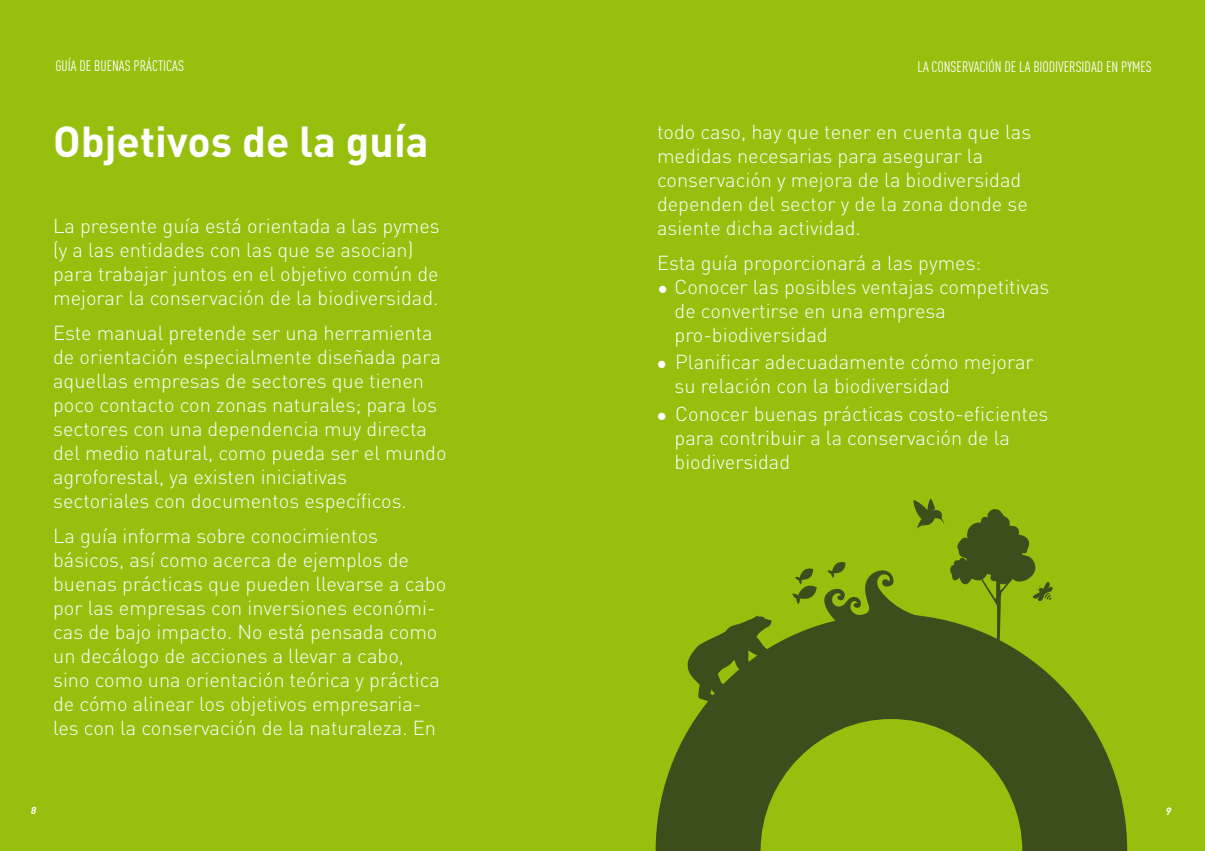
<style>
.page{position:relative;width:1205px;height:851px;background:#fff}
.page>*{position:absolute;margin:0;border:0;box-sizing:border-box;transform-origin:0 0}
.t1{font:700 42.88px "DIN Pro";color:#fff}
.t2{font:300 20px/24px "DIN Pro";color:#fff}
.t3{font:15px "DIN Cond";color:#fff}
.t4{font:italic 700 10.5px "DIN Pro";color:#fff}
.t5{font:italic 700 10px "DIN Pro";color:#fff}
</style>
<div class="page">
<div style="left:1px;top:0;width:1204px;height:850px;background:#97bf0d"></div>
<svg style="left:656px;top:635px;width:471px;height:215px;fill:#3d4e1d"></svg>
<svg style="left:792px;top:498px;width:261px;height:175px"></svg>
<svg style="left:686px;top:615px;width:96px;height:88px"></svg>
<p class="t3" style="left:55px;top:56px;width:130px">GUÍA DE BUENAS PRÁCTICAS</p>
<p class="t3" style="left:917px;top:58px;width:236px">LA CONSERVACIÓN DE LA BIODIVERSIDAD EN PYMES</p>
<h1 class="t1" style="left:53px;top:112px;width:377px">Objetivos de la guía</h1>
<p class="t2" style="left:657px;top:119px;width:376px">todo caso, hay que tener en cuenta que las medidas necesarias para asegurar la conservación y mejora de la biodiversidad dependen del sector y de la zona donde se asiente dicha actividad.</p>
<p class="t2" style="left:657px;top:250px;width:326px">Esta guía proporcionará a las pymes:</p>
<p class="t2" style="left:674px;top:274px;width:376px;text-indent:-16px">● Conocer las posibles ventajas competitivas de convertirse en una empresa pro-biodiversidad</p>
<p class="t2" style="left:674px;top:349px;width:361px;text-indent:-17px">● Planificar adecuadamente cómo mejorar su relación con la biodiversidad</p>
<p class="t2" style="left:674px;top:401px;width:375px;text-indent:-17px">● Conocer buenas prácticas costo-eficientes para contribuir a la conservación de la biodiversidad</p>
<p class="t2" style="left:53px;top:213px;width:388px">La presente guía está orientada a las pymes (y a las entidades con las que se asocian) para trabajar juntos en el objetivo común de mejorar la conservación de la biodiversidad.</p>
<p class="t2" style="left:53px;top:320px;width:395px">Este manual pretende ser una herramienta de orientación especialmente diseñada para aquellas empresas de sectores que tienen poco contacto con zonas naturales; para los sectores con una dependencia muy directa del medio natural, como pueda ser el mundo agroforestal, ya existen iniciativas sectoriales con documentos específicos.</p>
<p class="t2" style="left:53px;top:522px;width:395px">La guía informa sobre conocimientos básicos, así como acerca de ejemplos de buenas prácticas que pueden llevarse a cabo por las empresas con inversiones económi&shy;cas de bajo impacto. No está pensada como un decálogo de acciones a llevar a cabo,<br>sino como una orientación teórica y práctica de cómo alinear los objetivos empresaria&shy;les con la conservación de la naturaleza. En</p>
<p class="t5" style="left:30px;top:803px;width:9px">8</p>
<p class="t4" style="left:1165px;top:803px;width:10px">9</p>
</div>
